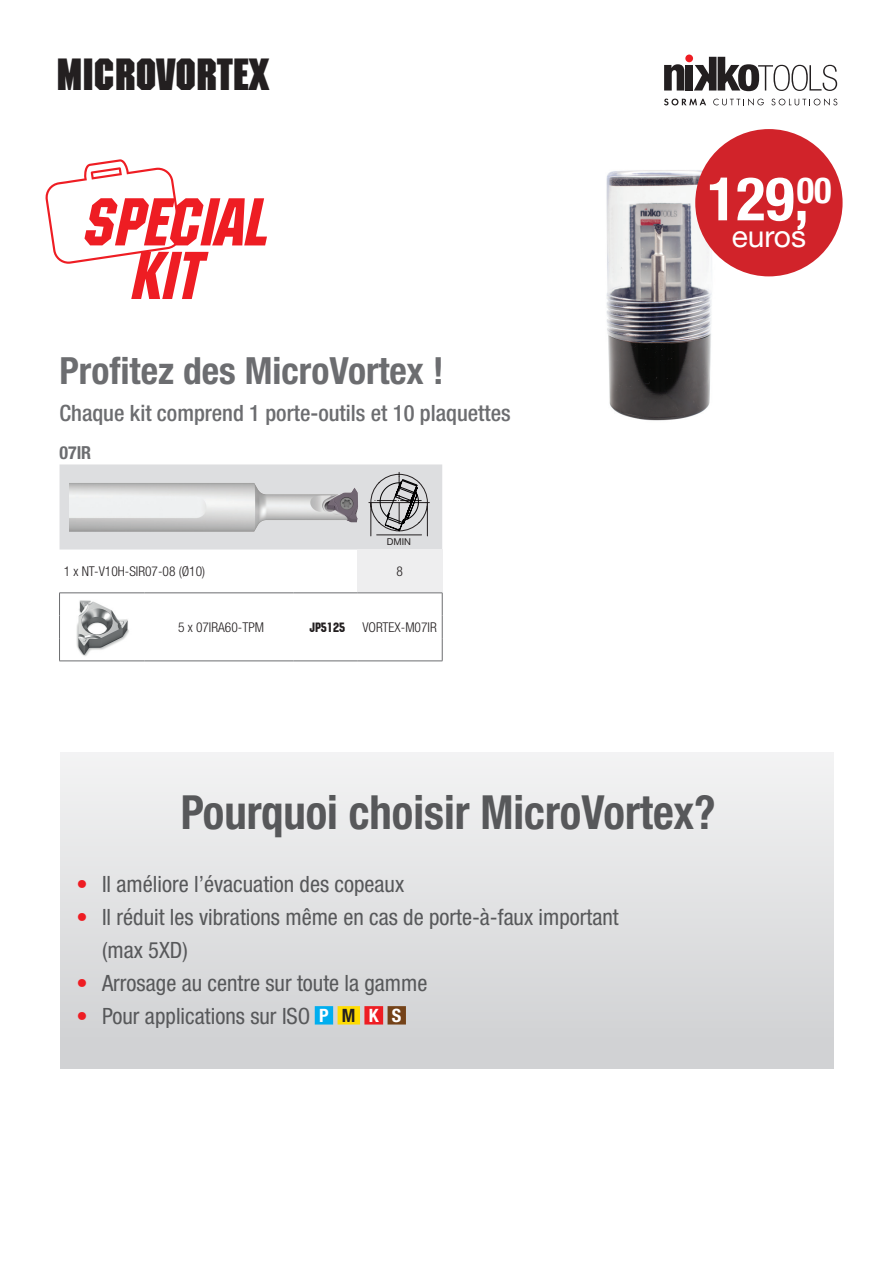
<style>
.page{position:relative;width:893px;height:1263px;background:#fff}
.page>*{position:absolute;margin:0;border:0;box-sizing:border-box;transform-origin:0 0}
.t1{font:italic 67.35px "Machine ITC";color:#ee1d23}
.t2{font:700 condensed 60.3px "Helvetica Neue LTW1 G";color:#fff}
.t3{font:700 condensed 47.1px "Helvetica Neue LT Pro";color:#57585a;scale:.95 1}
.t4{font:700 45px "Machine ITC";color:#231f20}
.t5{font:700 condensed 37.5px "Helvetica Neue LT Pro";color:#6c6d70}
.t6{font:30px "Helvetica Neue LTW1 G";color:#fff}
.TITOLO{font:condensed 22.5px "Helvetica Neue LT Pro";color:#57585a}
.t7{font:500 condensed 22.5px "Helvetica Neue LT Pro";color:#6c6d70}
.NSP_ISO{font:700 condensed 18.45px "Helvetica Neue LT Pro";color:#fff}
.t8{font:700 condensed 18px "Helvetica Neue LT Pro";color:#6c6d70}
.t9{font:300 condensed 13.5px "Helvetica Neue LT Pro";color:#231f20}
.t10{font:13.5px "Machine ITC";color:#231f20}
.t11{font:9.45px "Helvetica Neue LT Pro";color:#231f20}
.s1{color:#ee1d23}
.s2{color:#231f20}
</style>
<div class="page">
<svg style="left:46px;top:159px;width:135px;height:105px"></svg>
<img style="left:606px;top:170px;width:148px;height:251px">
<div style="left:357px;top:549px;width:85px;height:43px;background:#eeeeef"></div>
<hr style="left:59px;top:593px;width:86px;height:1px;background:#6c6d70">
<hr style="left:145px;top:593px;width:148px;height:1px;background:#6c6d70">
<svg style="left:59px;top:593px;width:1px;height:68px"></svg>
<hr style="left:59px;top:661px;width:86px;height:1px;background:#6c6d70">
<hr style="left:145px;top:661px;width:148px;height:1px;background:#6c6d70">
<hr style="left:293px;top:593px;width:64px;height:1px;background:#6c6d70">
<hr style="left:357px;top:593px;width:85px;height:1px;background:#6c6d70">
<svg style="left:442px;top:593px;width:1px;height:68px"></svg>
<hr style="left:293px;top:661px;width:64px;height:1px;background:#6c6d70">
<hr style="left:357px;top:661px;width:85px;height:1px;background:#6c6d70">
<img style="left:76px;top:600px;width:53px;height:56px">
<div style="left:695px;top:129px;width:148px;height:147px;background:#d1232a;border-radius:50%"></div>
<svg style="left:60px;top:464px;width:382px;height:85px"></svg>
<div style="left:60px;top:753px;width:773px;height:316px;background:linear-gradient(to bottom,#f3f3f4,#ced0d2)"></div>
<div style="left:315px;top:1006px;width:18px;height:18px;background:#00aeef"></div>
<div style="left:338px;top:1006px;width:22px;height:18px;background:#ffdc01"></div>
<div style="left:364px;top:1006px;width:19px;height:18px;background:#ee1d23"></div>
<div style="left:388px;top:1006px;width:18px;height:18px;background:#744218"></div>
<div style="left:685px;top:54px;width:8px;height:8px;background:#ee1d23;border-radius:50%"></div>
<svg style="left:664px;top:64px;width:20px;height:27px"></svg>
<div style="left:685px;top:65px;width:8px;height:26px;background:#231f20"></div>
<svg style="left:694px;top:57px;width:143px;height:34px"></svg>
<svg style="left:664px;top:99px;width:42px;height:6px"></svg>
<svg style="left:713px;top:98px;width:51px;height:8px"></svg>
<svg style="left:771px;top:98px;width:66px;height:8px"></svg>
<p class="t4" style="left:56px;top:48px;width:214px">MICROVORTEX</p>
<p class="t1" style="left:80px;top:182px;width:204px">SPECIAL</p>
<p class="t1" style="left:128px;top:236px;width:89px">KIT</p>
<p class="t5" style="left:60px;top:348px;width:386px">Profitez des MicroVortex !</p>
<p class="t7" style="left:60px;top:400px;width:453px">Chaque kit comprend 1 porte-outils et 10 plaquettes</p>
<p class="t8" style="left:59px;top:442px;width:33px">07IR</p>
<p class="t11" style="left:387px;top:536px;width:26px">DMIN</p>
<p class="t9" style="left:64px;top:563px;width:143px">1 x NT-V10H-SIR07-08 (Ø10)</p>
<p class="t9" style="left:396px;top:563px;width:8px">8</p>
<p class="t9" style="left:178px;top:619px;width:88px">5 x 07IRA60-TPM</p>
<p class="t10" style="left:310px;top:619px;width:37px">JP5125</p>
<p class="t9" style="left:362px;top:619px;width:76px">VORTEX-M07IR</p>
<p class="t2" style="left:707px;top:163px;width:126px">129,<sup>00</sup></p>
<p class="t6" style="left:732px;top:218px;width:76px">euros</p>
<p class="t3" style="left:181px;top:784px;width:565px">Pourquoi choisir MicroVortex?</p>
<p class="TITOLO" style="left:77px;top:871px;width:329px"><span class="s1">•</span> Il améliore l’évacuation des copeaux</p>
<p class="TITOLO" style="left:77px;top:904px;width:543px"><span class="s1">•</span> Il réduit les vibrations même en cas de porte-à-faux important</p>
<p class="TITOLO" style="left:102px;top:937px;width:87px">(max 5XD)</p>
<p class="TITOLO" style="left:77px;top:970px;width:352px"><span class="s1">•</span> Arrosage au centre sur toute la gamme</p>
<p class="TITOLO" style="left:77px;top:1003px;width:235px"><span class="s1">•</span> Pour applications sur ISO</p>
<p class="NSP_ISO" style="left:319px;top:1004px;width:84px">P <span class="s2">M</span> K S</p>
</div>
